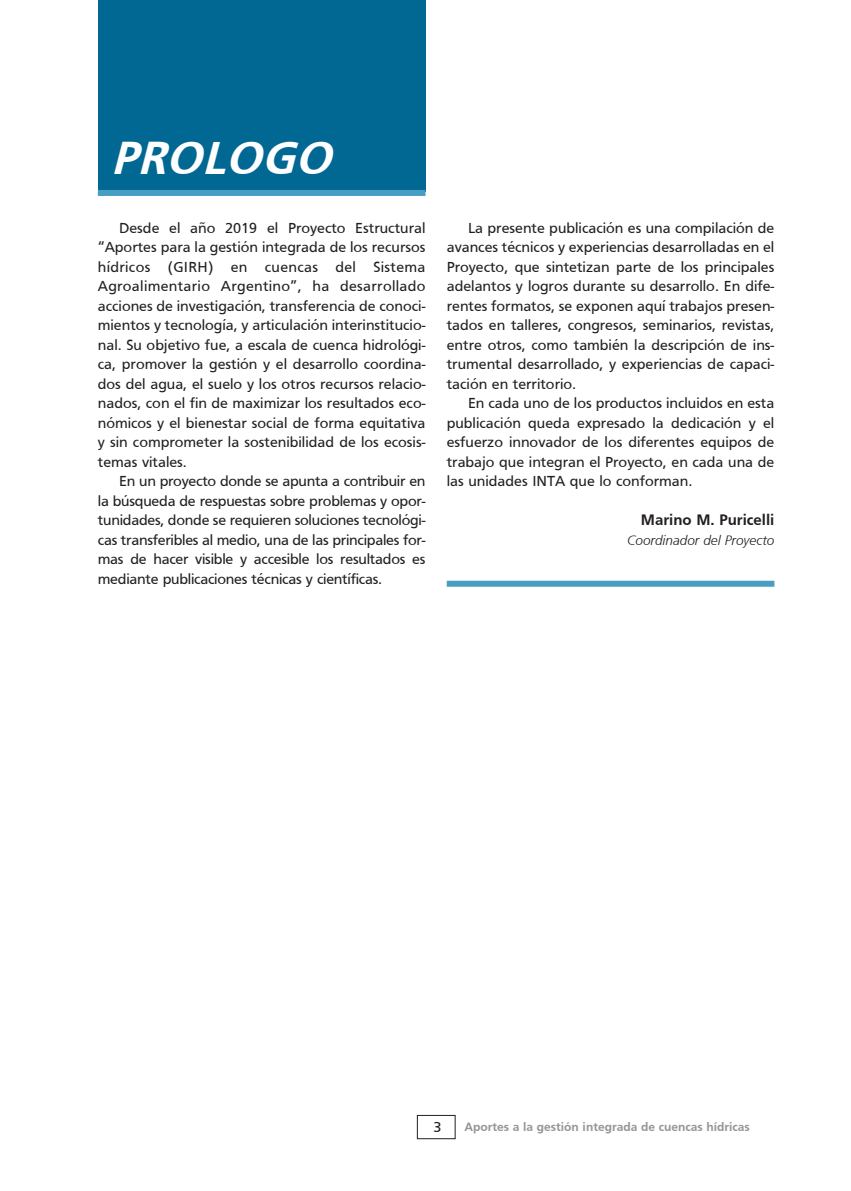
<style>
.page{position:relative;width:851px;height:1191px;background:#fff}
.page>*{position:absolute;margin:0;border:0;box-sizing:border-box;transform-origin:0 0}
.t1{font:700 48px "Frutiger Obl";color:#fff}
.t2{font:15px/19.5px "Frutiger";color:#231f20;text-align:justify}
.t3{font:700 15px "Frutiger";color:#231f20}
.t4{font:italic 300 13.5px "Frutiger";color:#231f20}
.t5{font:700 12px "Frutiger";color:#939598}
</style>
<div class="page">
<div style="left:417px;top:1115px;width:38px;height:24px;border:1px solid #231f20"></div>
<div style="left:98px;top:0;width:327px;height:192px;background:#006893"></div>
<div style="left:98px;top:190px;width:327px;height:6px;background:#479dc2"></div>
<div style="left:446px;top:581px;width:328px;height:6px;background:#479dc2"></div>
<h1 class="t1" style="left:111px;top:137px;width:221px">PROLOGO</h1>
<p class="t2" style="left:98px;top:218px;width:329px;text-indent:21px">Desde el año 2019 el Proyecto Estructural “Aportes para la gestión integrada de los recursos hídricos (GIRH) en cuencas del Sistema Agroalimentario Argentino”, ha desarrollado acciones de investigación, transferencia de conoci&shy;mientos y tecnología, y articulación interinstitucio&shy;nal. Su objetivo fue, a escala de cuenca hidrológi&shy;ca, promover la gestión y el desarrollo coordina&shy;dos del agua, el suelo y los otros recursos relacio&shy;nados, con el fin de maximizar los resultados eco&shy;nómicos y el bienestar social de forma equitativa y sin comprometer la sostenibilidad de los ecosis&shy;temas vitales.</p>
<p class="t2" style="left:98px;top:472px;width:329px;text-indent:21px">En un proyecto donde se apunta a contribuir en la búsqueda de respuestas sobre problemas y opor&shy;tunidades, donde se requieren soluciones tecnológi&shy;cas transferibles al medio, una de las principales for&shy;mas de hacer visible y accesible los resultados es mediante publicaciones técnicas y científicas.</p>
<p class="t2" style="left:446px;top:218px;width:329px;text-indent:21px">La presente publicación es una compilación de avances técnicos y experiencias desarrolladas en el Proyecto, que sintetizan parte de los principales adelantos y logros durante su desarrollo. En dife&shy;rentes formatos, se exponen aquí trabajos presen&shy;tados en talleres, congresos, seminarios, revistas, entre otros, como también la descripción de ins&shy;trumental desarrollado, y experiencias de capaci&shy;tación en territorio.</p>
<p class="t2" style="left:446px;top:394px;width:329px;text-indent:21px">En cada uno de los productos incluidos en esta publicación queda expresado la dedicación y el esfuerzo innovador de los diferentes equipos de trabajo que integran el Proyecto, en cada una de las unidades INTA que lo conforman.</p>
<p class="t3" style="left:640px;top:514px;width:135px">Marino M. Puricelli</p>
<p class="t4" style="left:627px;top:534px;width:149px">Coordinador del Proyecto</p>
<p class="t2" style="left:433px;top:1117px;width:10px">3</p>
<p class="t5" style="left:464px;top:1121px;width:287px">Aportes a la gestión integrada de cuencas hídricas</p>
</div>
